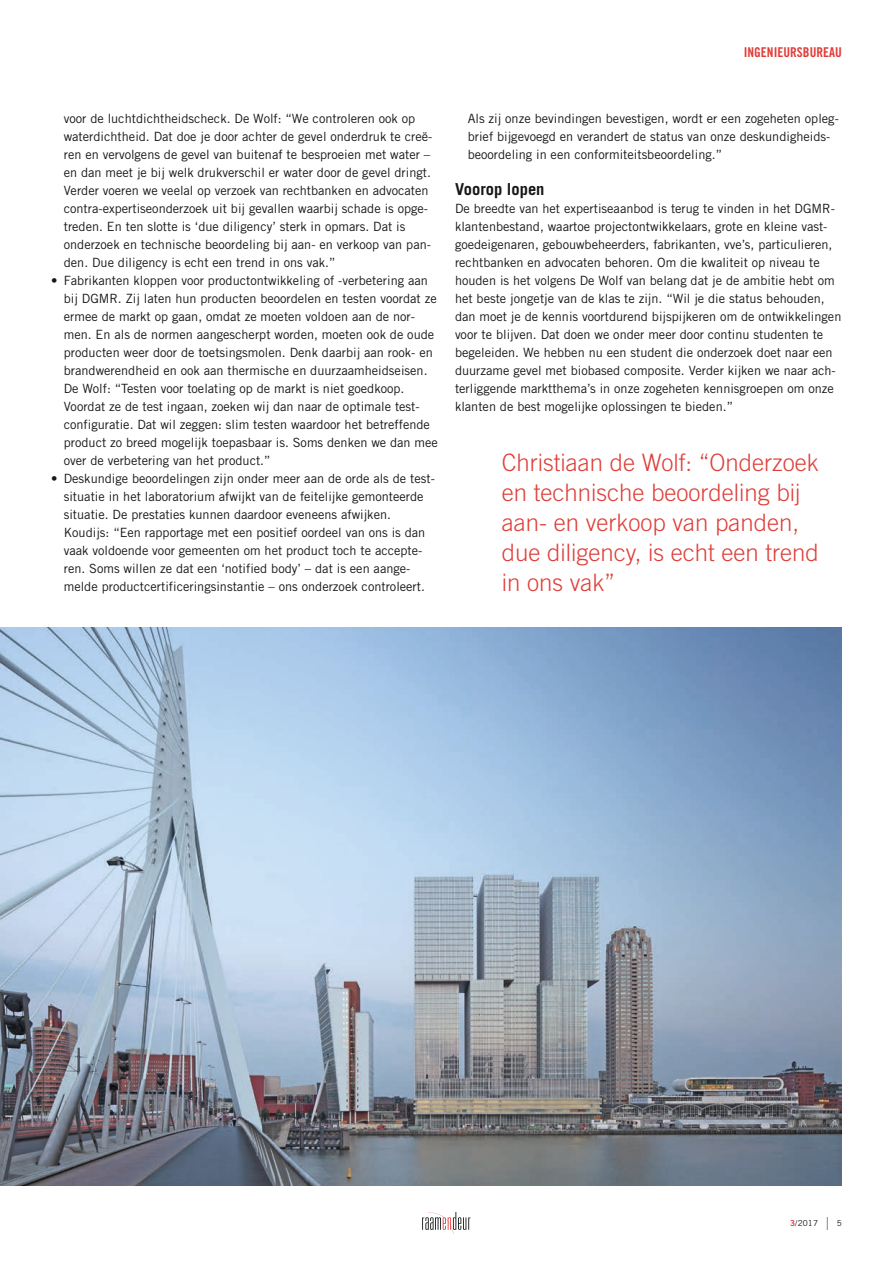
<style>
.page{position:relative;width:893px;height:1263px;background:#fff}
.page>*{position:absolute;margin:0;border:0;box-sizing:border-box;transform-origin:0 0}
.t1{font:300 24px/30px "Trade Gothic";color:#df3e3a}
.t2{font:700 16.5px "Trade Gothic";color:#151616}
.t3{font:13.5px "Trade Gothic Bold Cond Twenty";color:#df3e3a}
.t4{font:12.75px/18px "Trade Gothic";color:#151616}
.t5{font:8.25px "Trade Gothic";color:#151616}
.s1{font-family:"Trade Gothic Bold Two";color:#df3e3a}
.s2{font-weight:300;font-size:18px}
</style>
<div class="page">
<svg style="left:422px;top:1212px;width:48px;height:21px"></svg>
<img style="left:0;top:627px;width:842px;height:558px">
<p class="t3" style="left:744px;top:44px;width:100px">INGENIEURSBUREAU</p>
<p class="t4" style="left:64px;top:110px;width:370px">voor de luchtdichtheidscheck. De Wolf: “We controleren ook op waterdichtheid. Dat doe je door achter de gevel onderdruk te creë&shy;ren en vervolgens de gevel van buitenaf te besproeien met water – en dan meet je bij welk drukverschil er water door de gevel dringt.<br>Verder voeren we veelal op verzoek van rechtbanken en advocaten contra-expertiseonderzoek uit bij gevallen waarbij schade is opge&shy;treden. En ten slotte is ‘due diligency’ sterk in opmars. Dat is onderzoek en technische beoordeling bij aan- en verkoop van pan&shy;den. Due diligency is echt een trend in ons vak.”</p>
<p class="t4" style="left:64px;top:272px;width:376px;text-indent:-13px">• Fabrikanten kloppen voor productontwikkeling of -verbetering aan bij DGMR. Zij laten hun producten beoordelen en testen voordat ze ermee de markt op gaan, omdat ze moeten voldoen aan de nor&shy;men. En als de normen aangescherpt worden, moeten ook de oude producten weer door de toetsingsmolen. Denk daarbij aan rook- en brandwerendheid en ook aan thermische en duurzaamheidseisen.<br>De Wolf: “Testen voor toelating op de markt is niet goedkoop.<br>Voordat ze de test ingaan, zoeken wij dan naar de optimale test&shy;configuratie. Dat wil zeggen: slim testen waardoor het betreffende product zo breed mogelijk toepasbaar is. Soms denken we dan mee over de verbetering van het product.”</p>
<p class="t4" style="left:64px;top:470px;width:373px;text-indent:-13px">• Deskundige beoordelingen zijn onder meer aan de orde als de test&shy;situatie in het laboratorium afwijkt van de feitelijke gemonteerde situatie. De prestaties kunnen daardoor eveneens afwijken.<br>Koudijs: “Een rapportage met een positief oordeel van ons is dan vaak voldoende voor gemeenten om het product toch te accepte&shy;ren. Soms willen ze dat een ‘notified body’ – dat is een aange&shy;melde productcertificeringsinstantie – ons onderzoek controleert.</p>
<p class="t4" style="left:468px;top:110px;width:373px">Als zij onze bevindingen bevestigen, wordt er een zogeheten opleg&shy;brief bijgevoegd en verandert de status van onze deskundigheids&shy;beoordeling in een conformiteitsbeoordeling.”</p>
<p class="t2" style="left:455px;top:179px;width:91px">Voorop lopen</p>
<p class="t4" style="left:455px;top:200px;width:388px">De breedte van het expertiseaanbod is terug te vinden in het DGMR&shy;klantenbestand, waartoe projectontwikkelaars, grote en kleine vast&shy;goedeigenaren, gebouwbeheerders, fabrikanten, vve’s, particulieren, rechtbanken en advocaten behoren. Om die kwaliteit op niveau te houden is het volgens De Wolf van belang dat je de ambitie hebt om het beste jongetje van de klas te zijn. “Wil je die status behouden, dan moet je de kennis voortdurend bijspijkeren om de ontwikkelingen voor te blijven. Dat doen we onder meer door continu studenten te begeleiden. We hebben nu een student die onderzoek doet naar een duurzame gevel met biobased composite. Verder kijken we naar ach&shy;terliggende marktthema’s in onze zogeheten kennisgroepen om onze klanten de best mogelijke oplossingen te bieden.”</p>
<h1 class="t1" style="left:502px;top:447px;width:318px">Christiaan de Wolf: “Onderzoek en technische beoordeling bij aan- en verkoop van panden, due diligency, is echt een trend in ons vak”</h1>
<p class="t5" style="left:790px;top:1218px;width:53px"><span class="s1">3</span>/2017 <span class="s2">I</span> 5</p>
</div>
